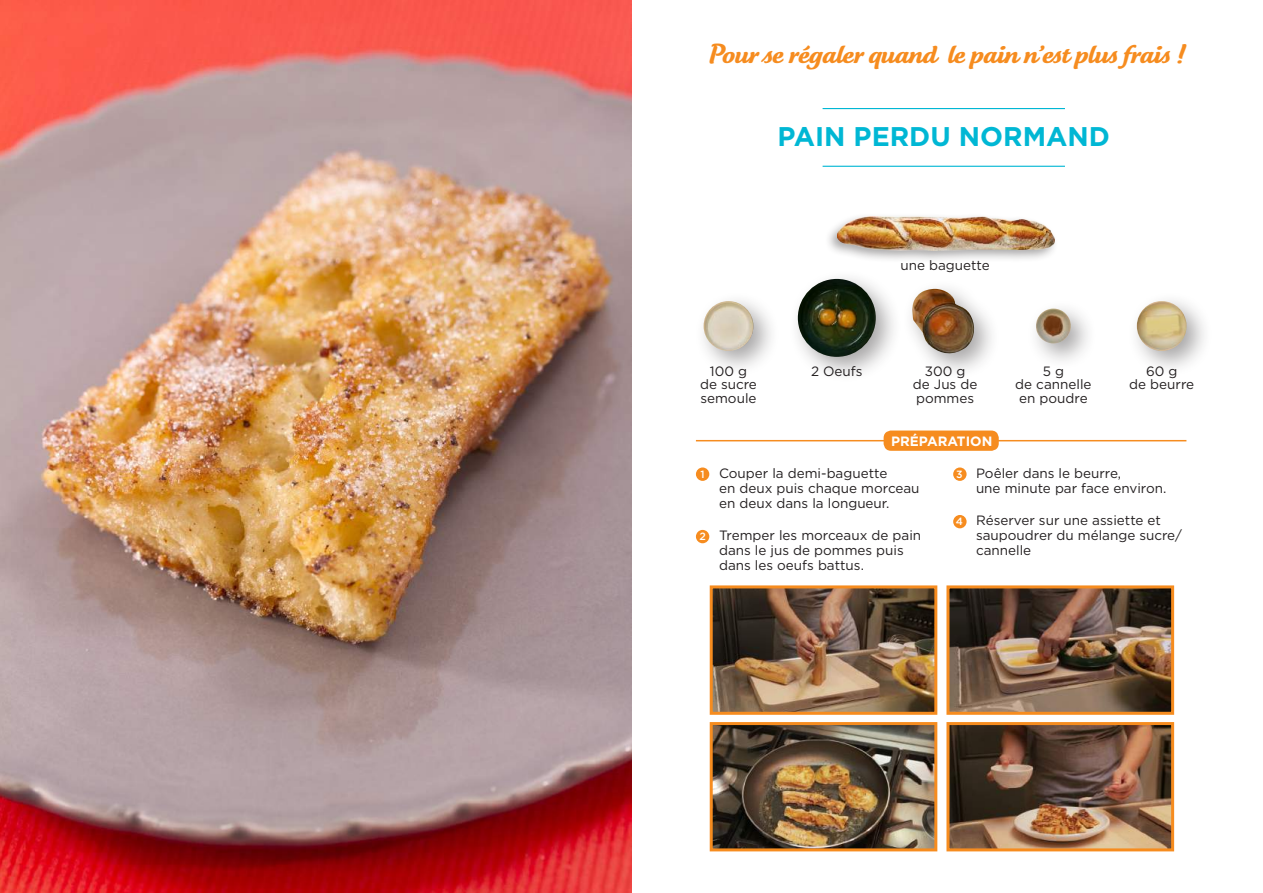
<style>
.page{position:relative;width:1263px;height:893px;background:#fff}
.page>*{position:absolute;margin:0;border:0;box-sizing:border-box;transform-origin:0 0}
.t1{font:700 27px "Bolognese";letter-spacing:-.01em;color:#f68c1f}
.t2{font:700 27px "Gotham";color:#00b7d4}
.t3{font:13.5px/15px "Gotham";color:#231f20}
.t4{font:700 13.5px "Gotham";color:#fff}
.s1{font-weight:500;font-size:10.5px;color:#fff}
</style>
<div class="page">
<div style="left:696px;top:467px;width:13px;height:14px;background:#f68c1f;border-radius:50%"></div>
<div style="left:696px;top:530px;width:13px;height:13px;background:#f68c1f;border-radius:50%"></div>
<div style="left:953px;top:467px;width:13px;height:14px;background:#f68c1f;border-radius:50%"></div>
<div style="left:953px;top:515px;width:13px;height:13px;background:#f68c1f;border-radius:50%"></div>
<hr style="left:696px;top:440px;width:490px;height:1px;background:#f68c1f">
<div style="left:884px;top:431px;width:115px;height:20px;background:#f68c1f;border-radius:8px"></div>
<img style="left:0;top:0;width:631px;height:893px">
<div style="left:788px;top:269px;width:115px;height:115px;background:#231f20;opacity:.4"></div>
<img style="left:798px;top:279px;width:78px;height:78px;border-radius:39px">
<div style="left:694px;top:292px;width:86px;height:85px;background:#231f20;opacity:.4"></div>
<img style="left:704px;top:301px;width:49px;height:50px;border-radius:25px">
<div style="left:1127px;top:292px;width:86px;height:85px;background:#231f20;opacity:.4"></div>
<img style="left:1137px;top:301px;width:49px;height:50px;border-radius:25px">
<div style="left:1026px;top:299px;width:72px;height:71px;background:#231f20;opacity:.4"></div>
<img style="left:1036px;top:309px;width:35px;height:34px;border-radius:17px">
<div style="left:903px;top:279px;width:98px;height:101px;background:#231f20;opacity:.4"></div>
<img style="left:911px;top:289px;width:65px;height:65px">
<img style="left:714px;top:589px;width:219px;height:122px">
<div style="left:710px;top:585px;width:227px;height:130px;border:3px solid #f68c1f"></div>
<img style="left:950px;top:589px;width:220px;height:122px">
<div style="left:946px;top:585px;width:228px;height:130px;border:3px solid #f68c1f"></div>
<img style="left:714px;top:726px;width:219px;height:121px">
<div style="left:710px;top:722px;width:227px;height:129px;border:3px solid #f68c1f"></div>
<img style="left:950px;top:726px;width:220px;height:121px">
<div style="left:946px;top:722px;width:228px;height:129px;border:3px solid #f68c1f"></div>
<hr style="left:822px;top:166px;width:243px;height:1px;background:#00b7d4">
<hr style="left:822px;top:108px;width:243px;height:1px;background:#00b7d4">
<div style="left:824px;top:212px;width:235px;height:52px;background:#231f20;opacity:.4"></div>
<img style="left:837px;top:217px;width:217px;height:33px">
<h1 class="t1" style="left:709px;top:39px;width:479px">Pour se régaler quand le pain n’est plus frais !</h1>
<h1 class="t2" style="left:778px;top:121px;width:334px">PAIN PERDU NORMAND</h1>
<p class="t3" style="left:900px;top:257px;width:91px">une baguette</p>
<p class="t3" style="left:700px;top:364px;width:58px;line-height:13.5px;text-align:center">100 g de sucre semoule</p>
<p class="t3" style="left:811px;top:363px;width:53px">2 Oeufs</p>
<p class="t3" style="left:913px;top:364px;width:66px;line-height:13.5px;text-align:center">300 g<br>de Jus de pommes</p>
<p class="t3" style="left:1015px;top:364px;width:78px;line-height:13.5px;text-align:center">5 g<br>de cannelle en poudre</p>
<p class="t3" style="left:1129px;top:364px;width:66px;line-height:13.5px;text-align:center">60 g<br>de beurre</p>
<p class="t4" style="left:891px;top:433px;width:103px">PRÉPARATION</p>
<p class="t3" style="left:719px;top:465px;width:202px;text-indent:-19px"><span class="s1">1</span> Couper la demi-baguette<br>en deux puis chaque morceau en deux dans la longueur.</p>
<p class="t3" style="left:719px;top:527px;width:204px;text-indent:-20px"><span class="s1">2</span> Tremper les morceaux de pain dans le jus de pommes puis dans les oeufs battus.</p>
<p class="t3" style="left:976px;top:465px;width:192px;text-indent:-20px"><span class="s1">3</span> Poêler dans le beurre,<br>une minute par face environ.</p>
<p class="t3" style="left:976px;top:512px;width:208px;text-indent:-20px"><span class="s1">4</span> Réserver sur une assiette et saupoudrer du mélange sucre/ cannelle</p>
</div>
